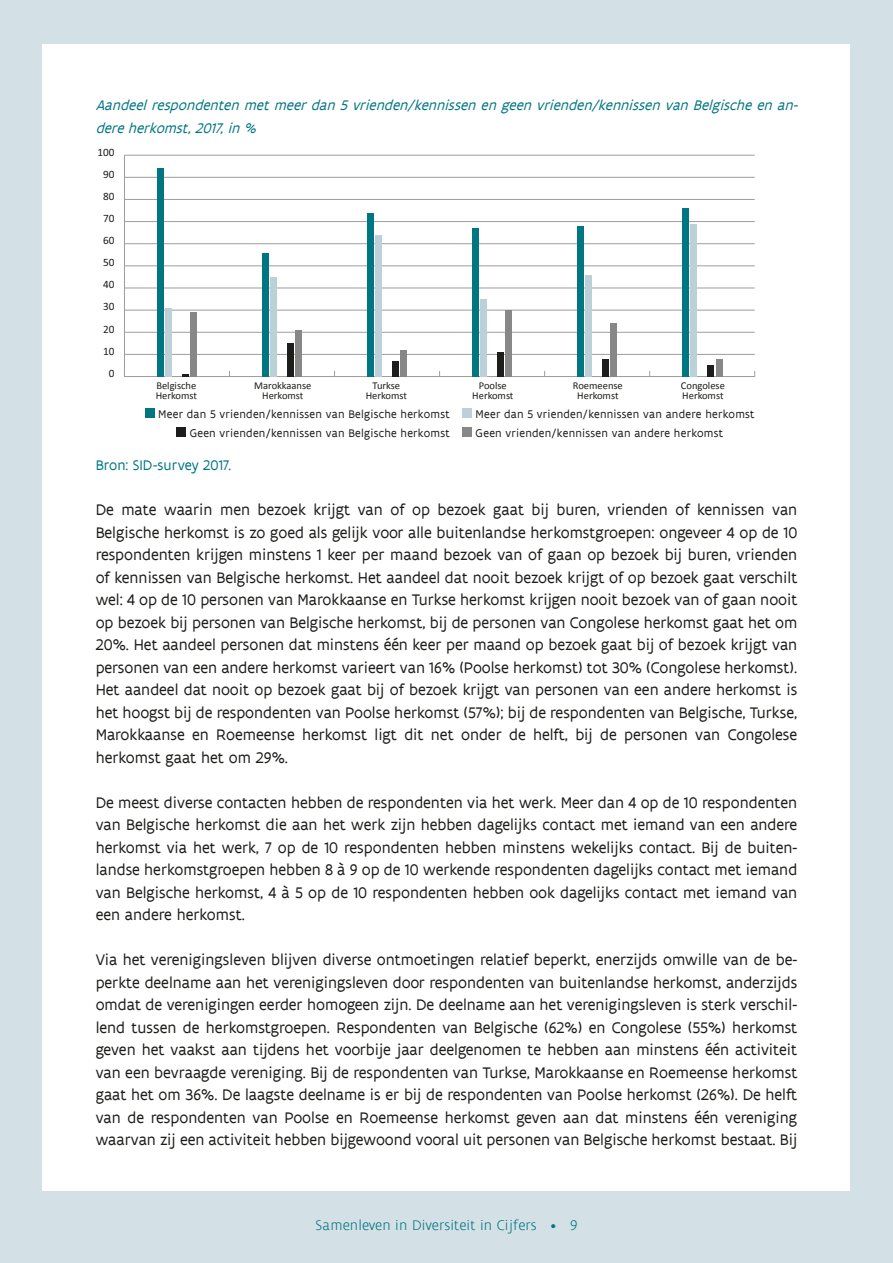
<style>
.page{position:relative;width:893px;height:1263px;background:#d3e0e5}
.page>*{position:absolute;margin:0;border:0;box-sizing:border-box;transform-origin:0 0}
.t1{font:16.5px/22.5px "Flanders Art Sans";color:#1d1d1b;text-align:justify}
.t2{font:italic 15px/22.5px "Flanders Art Sans";color:#007682}
.t3{font:300 15px "Flanders Art Sans";letter-spacing:.01em;color:#007682}
.t4{font:15px "Flanders Art Sans";color:#007682}
.t5{font:12px "Flanders Art Sans";letter-spacing:.02em;color:#1d1d1b}
.t6{font:11.25px "Calibri";color:#1d1d1b}
.t7{font:10.5px "Calibri";color:#1d1d1b}
</style>
<div class="page">
<div style="left:43px;top:45px;width:807px;height:1146px;background:#fff"></div>
<hr style="left:124px;top:144px;width:583px;height:1px;background:#9d9d9d">
<hr style="left:124px;top:376px;width:631px;height:1px;background:#9d9d9d">
<hr style="left:124px;top:155px;width:1px;height:221px;background:#9d9d9d">
<hr style="left:124px;top:354px;width:631px;height:1px;background:#9d9d9d">
<hr style="left:124px;top:332px;width:631px;height:1px;background:#9d9d9d">
<hr style="left:124px;top:310px;width:631px;height:1px;background:#9d9d9d">
<hr style="left:124px;top:288px;width:631px;height:1px;background:#9d9d9d">
<hr style="left:124px;top:265px;width:631px;height:1px;background:#9d9d9d">
<hr style="left:124px;top:243px;width:631px;height:1px;background:#9d9d9d">
<hr style="left:124px;top:221px;width:631px;height:1px;background:#9d9d9d">
<hr style="left:124px;top:199px;width:631px;height:1px;background:#9d9d9d">
<hr style="left:124px;top:177px;width:631px;height:1px;background:#9d9d9d">
<hr style="left:124px;top:155px;width:631px;height:1px;background:#9d9d9d">
<div style="left:190px;top:312px;width:7px;height:64px;background:#878787"></div>
<div style="left:295px;top:330px;width:7px;height:46px;background:#878787"></div>
<div style="left:401px;top:350px;width:6px;height:26px;background:#878787"></div>
<div style="left:506px;top:310px;width:6px;height:66px;background:#878787"></div>
<div style="left:611px;top:323px;width:6px;height:53px;background:#878787"></div>
<div style="left:716px;top:359px;width:6px;height:17px;background:#878787"></div>
<svg style="left:182px;top:374px;width:7px;height:2px"></svg>
<div style="left:287px;top:343px;width:7px;height:33px;background:#1d1d1b"></div>
<div style="left:392px;top:361px;width:7px;height:15px;background:#1d1d1b"></div>
<div style="left:497px;top:352px;width:7px;height:24px;background:#1d1d1b"></div>
<div style="left:602px;top:359px;width:7px;height:17px;background:#1d1d1b"></div>
<div style="left:707px;top:365px;width:7px;height:11px;background:#1d1d1b"></div>
<div style="left:165px;top:308px;width:7px;height:68px;background:#bcd1d7"></div>
<div style="left:270px;top:277px;width:7px;height:99px;background:#bcd1d7"></div>
<div style="left:375px;top:235px;width:7px;height:141px;background:#bcd1d7"></div>
<div style="left:480px;top:299px;width:7px;height:77px;background:#bcd1d7"></div>
<div style="left:585px;top:275px;width:7px;height:101px;background:#bcd1d7"></div>
<div style="left:690px;top:224px;width:7px;height:152px;background:#bcd1d7"></div>
<div style="left:157px;top:168px;width:6px;height:208px;background:#007682"></div>
<div style="left:262px;top:253px;width:7px;height:123px;background:#007682"></div>
<div style="left:367px;top:213px;width:7px;height:163px;background:#007682"></div>
<div style="left:472px;top:228px;width:7px;height:148px;background:#007682"></div>
<div style="left:577px;top:226px;width:7px;height:150px;background:#007682"></div>
<div style="left:682px;top:208px;width:7px;height:168px;background:#007682"></div>
<div style="left:145px;top:408px;width:10px;height:10px;background:#007682"></div>
<div style="left:462px;top:408px;width:10px;height:10px;background:#bcd1d7"></div>
<div style="left:176px;top:427px;width:10px;height:10px;background:#1d1d1b"></div>
<div style="left:462px;top:427px;width:10px;height:10px;background:#878787"></div>
<p class="t2" style="left:96px;top:94px;width:708px">Aandeelrespondentenmetmeerdan5vrienden/kennissenengeenvrienden/kennissenvanBelgischeenan&shy;dereherkomst,2017,in%</p>
<p class="t6" style="left:98px;top:145px;width:19px">100</p>
<p class="t6" style="left:103px;top:167px;width:13px">90</p>
<p class="t6" style="left:103px;top:189px;width:13px">80</p>
<p class="t6" style="left:103px;top:211px;width:13px">70</p>
<p class="t6" style="left:103px;top:233px;width:13px">60</p>
<p class="t6" style="left:103px;top:255px;width:13px">50</p>
<p class="t6" style="left:103px;top:277px;width:13px">40</p>
<p class="t6" style="left:103px;top:300px;width:13px">30</p>
<p class="t6" style="left:103px;top:322px;width:13px">20</p>
<p class="t6" style="left:103px;top:344px;width:13px">10</p>
<p class="t6" style="left:109px;top:366px;width:7px">0</p>
<p class="t7" style="left:156px;top:379px;width:41px">Belgische</p>
<p class="t7" style="left:254px;top:379px;width:59px">Marokkaanse</p>
<p class="t7" style="left:373px;top:379px;width:29px">Turkse</p>
<p class="t7" style="left:479px;top:379px;width:30px">Poolse</p>
<p class="t7" style="left:573px;top:379px;width:51px">Roemeense</p>
<p class="t7" style="left:681px;top:379px;width:46px">Congolese</p>
<p class="t7" style="left:156px;top:389px;width:43px">Herkomst</p>
<p class="t7" style="left:262px;top:389px;width:43px">Herkomst</p>
<p class="t7" style="left:366px;top:389px;width:43px">Herkomst</p>
<p class="t7" style="left:472px;top:389px;width:43px">Herkomst</p>
<p class="t7" style="left:577px;top:389px;width:43px">Herkomst</p>
<p class="t7" style="left:682px;top:389px;width:43px">Herkomst</p>
<p class="t5" style="left:158px;top:407px;width:293px">Meer dan 5 vrienden/kennissen van Belgische herkomst</p>
<p class="t5" style="left:476px;top:407px;width:280px">Meer dan 5 vrienden/kennissen van andere herkomst</p>
<p class="t5" style="left:190px;top:425px;width:262px">Geen vrienden/kennissen van Belgische herkomst</p>
<p class="t5" style="left:476px;top:425px;width:249px">Geen vrienden/kennissen van andere herkomst</p>
<p class="t4" style="left:96px;top:456px;width:137px">Bron: SID-survey 2017.</p>
<p class="t1" style="left:96px;top:499px;width:703px">De mate waarin men bezoek krijgt van of op bezoek gaat bij buren, vrienden of kennissen van Belgische herkomst is zo goed als gelijk voor alle buitenlandse herkomstgroepen: ongeveer 4 op de 10 respondenten krijgen minstens 1 keer per maand bezoek van of gaan op bezoek bij buren, vrienden of kennissen van Belgische herkomst. Het aandeel dat nooit bezoek krijgt of op bezoek gaat verschilt wel: 4 op de 10 personen van Marokkaanse en Turkse herkomst krijgen nooit bezoek van of gaan nooit op bezoek bij personen van Belgische herkomst, bij de personen van Congolese herkomst gaat het om 20%. Het aandeel personen dat minstens één keer per maand op bezoek gaat bij of bezoek krijgt van personen van een andere herkomst varieert van 16% (Poolse herkomst) tot 30% (Congolese herkomst).<br>Het aandeel dat nooit op bezoek gaat bij of bezoek krijgt van personen van een andere herkomst is het hoogst bij de respondenten van Poolse herkomst (57%); bij de respondenten van Belgische, Turkse, Marokkaanse en Roemeense herkomst ligt dit net onder de helft, bij de personen van Congolese herkomst gaat het om 29%.</p>
<p class="t1" style="left:96px;top:791px;width:703px">De meest diverse contacten hebben de respondenten via het werk. Meer dan 4 op de 10 respondenten van Belgische herkomst die aan het werk zijn hebben dagelijks contact met iemand van een andere herkomst via het werk, 7 op de 10 respondenten hebben minstens wekelijks contact. Bij de buiten&shy;landse herkomstgroepen hebben 8 à 9 op de 10 werkende respondenten dagelijks contact met iemand van Belgische herkomst, 4 à 5 op de 10 respondenten hebben ook dagelijks contact met iemand van een andere herkomst.</p>
<p class="t1" style="left:96px;top:949px;width:703px">Via het verenigingsleven blijven diverse ontmoetingen relatief beperkt, enerzijds omwille van de be&shy;perkte deelname aan het verenigingsleven door respondenten van buitenlandse herkomst, anderzijds omdat de verenigingen eerder homogeen zijn. De deelname aan het verenigingsleven is sterk verschil&shy;lend tussen de herkomstgroepen. Respondenten van Belgische (62%) en Congolese (55%) herkomst geven het vaakst aan tijdens het voorbije jaar deelgenomen te hebben aan minstens één activiteit van een bevraagde vereniging. Bij de respondenten van Turkse, Marokkaanse en Roemeense herkomst gaat het om 36%. De laagste deelname is er bij de respondenten van Poolse herkomst (26%). De helft van de respondenten van Poolse en Roemeense herkomst geven aan dat minstens één vereniging waarvan zij een activiteit hebben bijgewoond vooral uit personen van Belgische herkomst bestaat. Bij</p>
<p class="t3" style="left:315px;top:1216px;width:263px">Samenleven in Diversiteit in Cijfers • 9</p>
</div>
